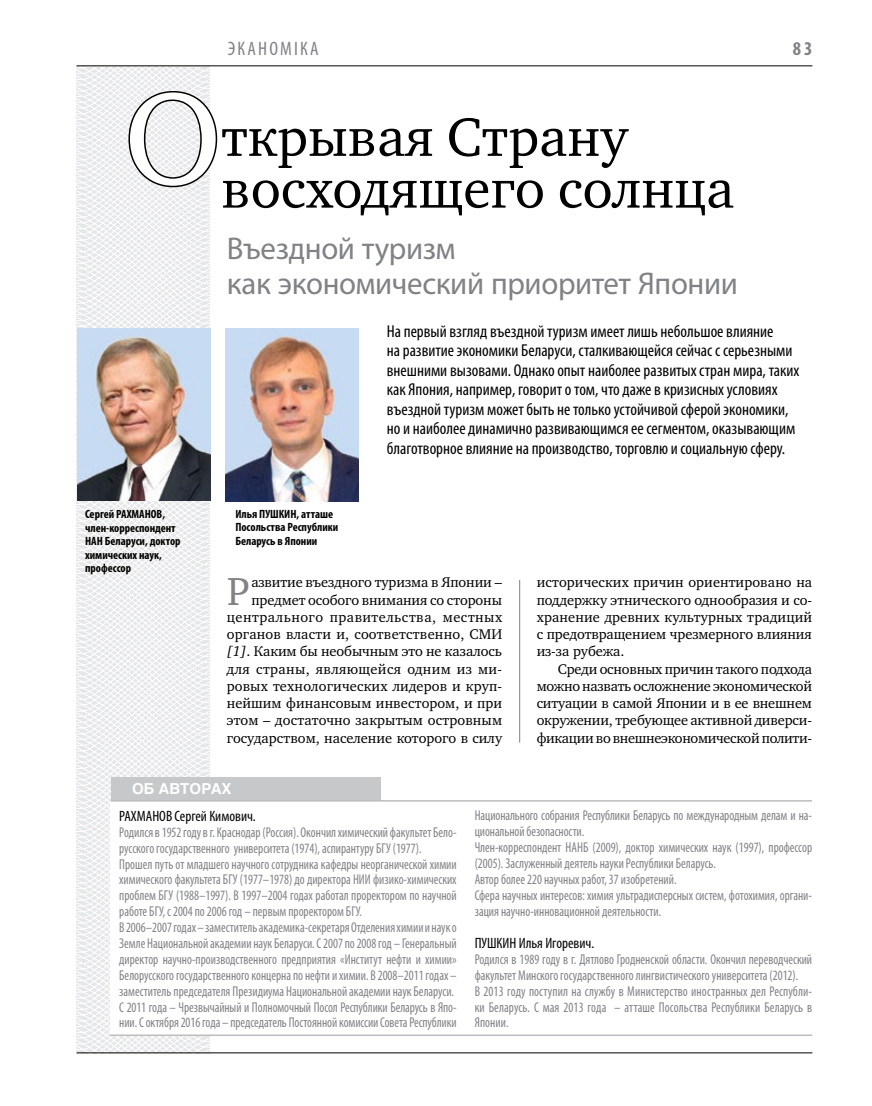
<style>
.page{position:relative;width:872px;height:1106px;background:#fff}
.page>*{position:absolute;margin:0;border:0;box-sizing:border-box;transform-origin:0 0}
.t1{font:132.6px "Charter C";color:#fff}
.t2{font:55.5px/51.8px "Charter C";color:#000}
.t3{font:40.05px "Charter C";color:#808285}
.t4{font:31.5px/34.5px "Myriad Pro";letter-spacing:-.01em;color:#808285}
.t5{font:condensed 19.5px "Myriad Pro";color:#808285}
.t6{font:700 condensed 19.5px "Myriad Pro";color:#808285}
.t7{font:condensed 17.25px/19.5px "Myriad Pro";color:#000}
.t8{font:condensed 15px "Myriad Pro";color:#000}
.t9{font:700 15px "Helios";color:#fff}
.t10{font:14.4px/17.2px "Charter C";letter-spacing:.005em;color:#000;text-align:justify}
.t11{font:condensed 14.25px/15.9px "Myriad Pro";color:#808285;scale:.9 1}
.t12{font:700 condensed 12px/13.5px "Myriad Pro";color:#000}
.s1{font-style:italic}
</style>
<div class="page">
<hr style="left:519px;top:580px;width:1px;height:162px;background:#808285">
<svg style="left:76px;top:65px;width:192px;height:989px"></svg>
<svg style="left:127px;top:89px;width:92px;height:100px"></svg>
<div style="left:111px;top:777px;width:269px;height:23px;background:#c6c8ca"></div>
<div style="left:111px;top:801px;width:701px;height:235px;background:#fff"></div>
<hr style="left:110px;top:1034px;width:702px;height:2px;background:#bcbdc0">
<hr style="left:111px;top:800px;width:701px;height:1px;background:#bcbdc0">
<img style="left:226px;top:328px;width:133px;height:173px">
<img style="left:77px;top:328px;width:133px;height:173px">
<hr style="left:77px;top:65px;width:735px;height:1px;background:#000">
<hr style="left:77px;top:1052px;width:735px;height:1px;background:#000">
<h3 class="t5" style="left:228px;top:37px;width:22px">Эканом</h3>
<h3 class="t5" style="left:294px;top:37px;width:16px">іка</h3>
<h1 class="t1" style="left:124px;top:65px;width:99px">О</h1>
<h2 class="t2" style="left:221px;top:112px;width:514px">ткрывая Страну восходящего солнца</h2>
<h3 class="t4" style="left:227px;top:231px;width:512px">Въездной туризм<br>как экономический приоритет Японии</h3>
<h3 class="t6" style="left:793px;top:37px;width:21px">83</h3>
<p class="t12" style="left:85px;top:507px;width:97px">Сергей РАХМАНОВ, член-корреспондент<br>НАН Беларуси, доктор химических наук, профессор</p>
<p class="t12" style="left:235px;top:507px;width:104px">Илья ПУШКИН, атташе<br>Посольства Республики<br>Беларусь в Японии</p>
<p class="t7" style="left:387px;top:321px;width:414px">На первый взгляд въездной туризм имеет лишь небольшое влияние<br>на развитие экономики Беларуси, сталкивающейся сейчас с серьезными внешними вызовами. Однако опыт наиболее развитых стран мира, таких как Япония, например, говорит о том, что даже в кризисных условиях въездной туризм может быть не только устойчивой сферой экономики, но и наиболее динамично развивающимся ее сегментом, оказывающим благотворное влияние на производство, торговлю и социальную сферу.</p>
<h3 class="t3" style="left:227px;top:569px;width:24px">Р</h3>
<p class="t10" style="left:227px;top:574px;width:277px;text-align:right">азвитие въездного туризма в Японии – предмет особого внимания со стороны центрального правительства, местных органов власти и, соответственно, СМИ <span class="s1">[1]</span>. Каким бы необычным это не казалось для страны, являющейся одним из ми&shy;ровых технологических лидеров и круп&shy;нейшим финансовым инвестором, и при этом – достаточно закрытым островным государством, население которого в силу</p>
<p class="t10" style="left:536px;top:574px;width:277px">исторических причин ориентировано на поддержку этнического однообразия и со&shy;хранение древних культурных традиций с предотвращением чрезмерного влияния из-за рубежа.</p>
<p class="t10" style="left:536px;top:660px;width:277px;text-indent:21px">Среди основных причин такого подхода можно назвать осложнение экономической ситуации в самой Японии и в ее внешнем окружении, требующее активной диверси&shy;фикации во внешнеэкономической полити-</p>
<p class="t9" style="left:132px;top:780px;width:101px">об авторах</p>
<p class="t8" style="left:119px;top:806px;width:138px">РАХМАНОВ Сергей Кимович.</p>
<p class="t11" style="left:119px;top:824px;width:376px">Родился в 1952 году в г. Краснодар (Россия). Окончил химический факультет Бело&shy;русского государственного университета (1974), аспирантуру БГУ (1977).<br>Прошел путь от младшего научного сотрудника кафедры неорганической химии химического факультета БГУ (1977–1978) до директора НИИ физико-химических проблем БГУ (1988–1997). В 1997–2004 годах работал проректором по научной работе БГУ, с 2004 по 2006 год – первым проректором БГУ.<br>В2006–2007 годах – заместитель академика-секретаря Отделения химии и наук о Земле Национальной академии наук Беларуси. С 2007 по 2008 год – Генеральный директор научно-производственного предприятия «Институт нефти и химии» Белорусского государственного концерна по нефти и химии. В 2008–2011 годах – заместитель председателя Президиума Национальной академии наук Беларуси.<br>С 2011 года – Чрезвычайный и Полномочный Посол Республики Беларусь в Япо&shy;нии. С октября 2016 года – председатель Постоянной комиссии Совета Республики</p>
<p class="t11" style="left:475px;top:807px;width:376px">Национального собрания Республики Беларусь по международным делам и на&shy;циональной безопасности.<br>Член-корреспондент НАНБ (2009), доктор химических наук (1997), профессор (2005). Заслуженный деятель науки Республики Беларусь.<br>Автор более 220 научных работ, 37 изобретений.<br>Сфера научных интересов: химия ультрадисперсных систем, фотохимия, органи&shy;зация научно-инновационной деятельности.</p>
<p class="t8" style="left:475px;top:933px;width:121px">ПУШКИН Илья Игоревич.</p>
<p class="t11" style="left:474px;top:950px;width:376px">Родился в 1989 году в г. Дятлово Гродненской области. Окончил переводческий факультет Минского государственного лингвистического университета (2012).<br>В 2013 году поступил на службу в Министерство иностранных дел Республи&shy;ки Беларусь. С мая 2013 года – атташе Посольства Республики Беларусь в Японии.</p>
</div>
